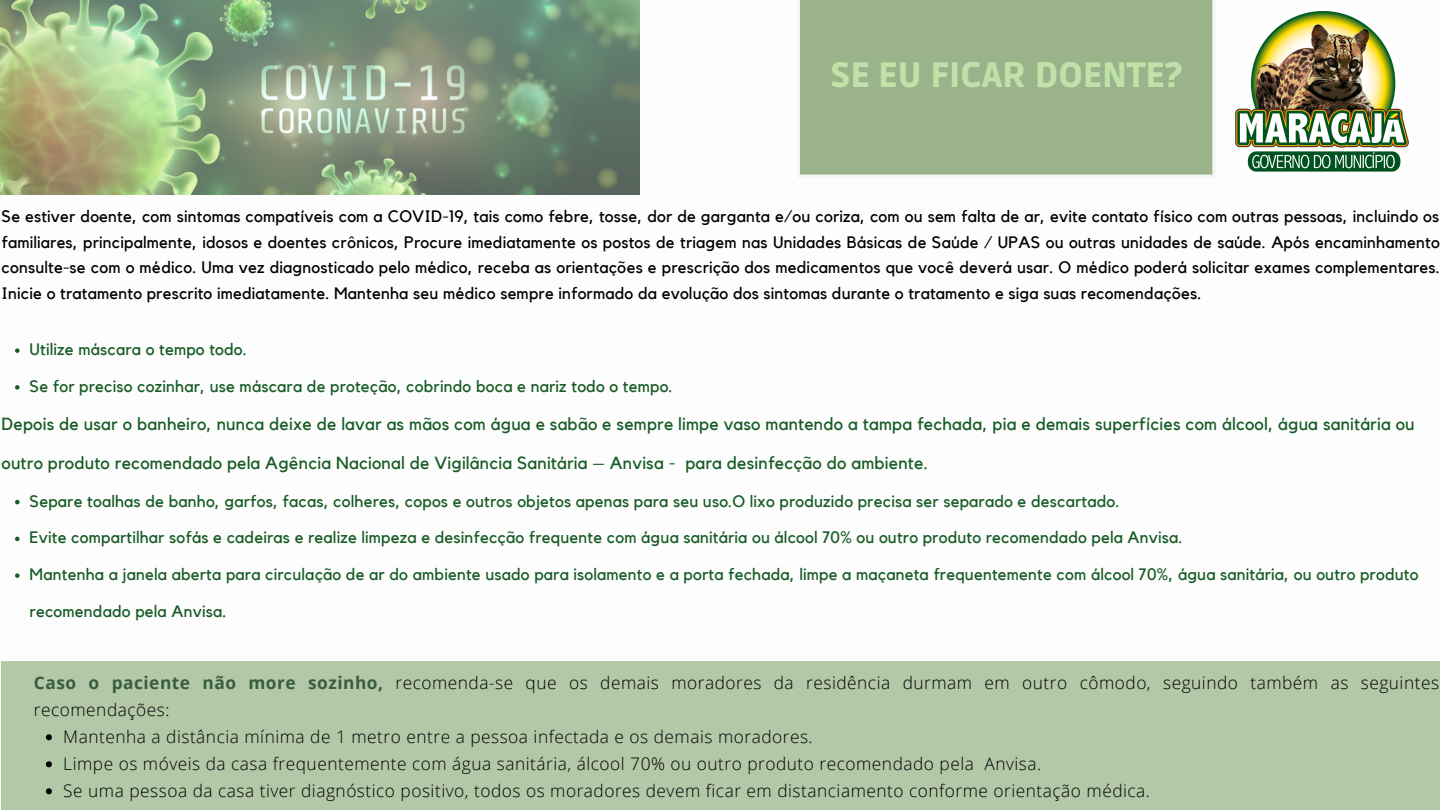
<style>
.page{position:relative;width:1440px;height:810px;background:#fff}
.page>*{position:absolute;margin:0;border:0;box-sizing:border-box;transform-origin:0 0}
.t1{font:900 35px "Ruda";color:#bfe2a9}
.t2{font:17.5px "Kollektif";letter-spacing:.015em;color:#175b25}
.t3{font:300 17.3px/27px "Open Sans";letter-spacing:.03em;color:#000}
.t4{font:16.5px/25.5px "Kollektif";letter-spacing:.015em;color:#000;text-align:justify}
.t5{font:16.5px "Kollektif";letter-spacing:.015em;color:#175b25}
.s1{font-weight:700;color:#395c40}
</style>
<div class="page">
<img style="left:0;top:0;width:640px;height:194px">
<div style="left:797px;top:0;width:418px;height:177px;background:#9ab38b"></div>
<svg style="left:15px;top:348px;width:5px;height:5px"></svg>
<svg style="left:15px;top:385px;width:5px;height:5px"></svg>
<svg style="left:15px;top:500px;width:5px;height:4px"></svg>
<svg style="left:15px;top:537px;width:5px;height:4px"></svg>
<svg style="left:15px;top:573px;width:5px;height:5px"></svg>
<div style="left:2px;top:661px;width:1438px;height:149px;background:#b3c8a6"></div>
<img style="left:1235px;top:11px;width:174px;height:161px">
<svg style="left:46px;top:734px;width:6px;height:6px"></svg>
<svg style="left:46px;top:761px;width:6px;height:6px"></svg>
<svg style="left:46px;top:788px;width:6px;height:6px"></svg>
<p class="t1" style="left:831px;top:55px;width:353px">SE EU FICAR DOENTE?</p>
<p class="t4" style="left:2px;top:205px;width:1440px">Se estiver doente, com sintomas compatíveis com a COVID-19, tais como febre, tosse, dor de garganta e/ou coriza, com ou sem falta de ar, evite contato físico com outras pessoas, incluindo os familiares, principalmente, idosos e doentes crônicos, Procure imediatamente os postos de triagem nas Unidades Básicas de Saúde / UPAS ou outras unidades de saúde. Após encaminhamento consulte-se com o médico. Uma vez diagnosticado pelo médico, receba as orientações e prescrição dos medicamentos que você deverá usar. O médico poderá solicitar exames complementares.<br>Inicie o tratamento prescrito imediatamente. Mantenha seu médico sempre informado da evolução dos sintomas durante o tratamento e siga suas recomendações.</p>
<p class="t5" style="left:30px;top:342px;width:219px">Utilize máscara o tempo todo.</p>
<p class="t5" style="left:30px;top:379px;width:644px">Se for preciso cozinhar, use máscara de proteção, cobrindo boca e nariz todo o tempo.</p>
<p class="t2" style="left:2px;top:416px;width:1415px">Depois de usar o banheiro, nunca deixe de lavar as mãos com água e sabão e sempre limpe vaso mantendo a tampa fechada, pia e demais superfícies com álcool, água sanitária ou</p>
<p class="t2" style="left:2px;top:455px;width:928px">outro produto recomendado pela Agência Nacional de Vigilância Sanitária – Anvisa - para desinfecção do ambiente.</p>
<p class="t5" style="left:30px;top:493px;width:1091px">Separe toalhas de banho, garfos, facas, colheres, copos e outros objetos apenas para seu uso.O lixo produzido precisa ser separado e descartado.</p>
<p class="t5" style="left:30px;top:530px;width:1154px">Evite compartilhar sofás e cadeiras e realize limpeza e desinfecção frequente com água sanitária ou álcool 70% ou outro produto recomendado pela Anvisa.</p>
<p class="t5" style="left:30px;top:567px;width:1390px">Mantenha a janela aberta para circulação de ar do ambiente usado para isolamento e a porta fechada, limpe a maçaneta frequentemente com álcool 70%, água sanitária, ou outro produto</p>
<p class="t5" style="left:30px;top:604px;width:198px">recomendado pela Anvisa.</p>
<p class="t3" style="left:34px;top:669px;width:1407px"><span class="s1">Caso o paciente não more sozinho,</span> recomenda-se que os demais moradores da residência durmam em outro cômodo, seguindo também as seguintes recomendações:</p>
<p class="t3" style="left:63px;top:723px;width:751px">Mantenha a distância mínima de 1 metro entre a pessoa infectada e os demais moradores.</p>
<p class="t3" style="left:63px;top:750px;width:979px">Limpe os móveis da casa frequentemente com água sanitária, álcool 70% ou outro produto recomendado pela Anvisa.</p>
<p class="t3" style="left:63px;top:777px;width:1088px">Se uma pessoa da casa tiver diagnóstico positivo, todos os moradores devem ficar em distanciamento conforme orientação médica.</p>
</div>
